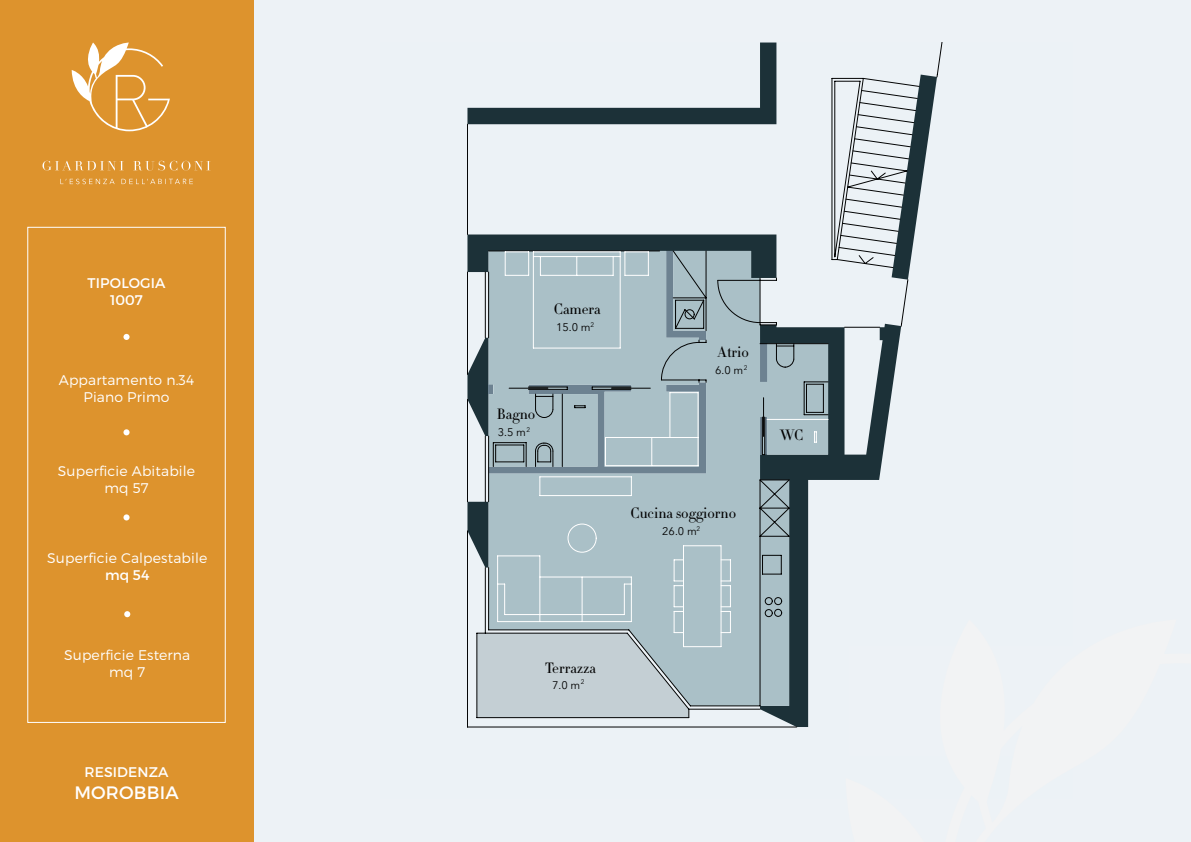
<style>
.page{position:relative;width:1191px;height:842px;background:#fff}
.page>*{position:absolute;margin:0;border:0;box-sizing:border-box;transform-origin:0 0}
.t1{font:18px "Montserrat";letter-spacing:.01em;color:#fff}
.t2{font:300 14.7px "Didot HTF 06";color:#000}
.t3{font:300 14px "Montserrat";letter-spacing:.01em;color:#fff}
.t4{font:14px "Montserrat";letter-spacing:.01em;color:#fff}
.t5{font:11px "Avenir Next";color:#000}
</style>
<div class="page">
<div style="left:254px;top:0;width:937px;height:842px;background:#edf2f6"></div>
<svg style="left:832px;top:43px;width:111px;height:437px"></svg>
<svg style="left:467px;top:43px;width:336px;height:684px"></svg>
<svg style="left:467px;top:234px;width:26px;height:262px"></svg>
<svg style="left:535px;top:617px;width:259px;height:101px;background:#afbfc5"></svg>
<svg style="left:493px;top:78px;width:370px;height:539px"></svg>
<hr style="left:683px;top:546px;width:1px;height:101px;background:#fff">
<hr style="left:683px;top:646px;width:38px;height:1px;background:#fff">
<hr style="left:720px;top:546px;width:1px;height:101px;background:#fff">
<hr style="left:683px;top:545px;width:38px;height:1px;background:#fff">
<div style="left:0;top:0;width:254px;height:842px;background:#dd932d"></div>
<div style="left:27px;top:227px;width:199px;height:496px;border:1px solid #fff"></div>
<svg style="left:43px;top:161px;width:81px;height:9px"></svg>
<svg style="left:133px;top:161px;width:77px;height:9px"></svg>
<svg style="left:60px;top:179px;width:55px;height:5px"></svg>
<svg style="left:121px;top:179px;width:72px;height:5px"></svg>
<svg style="left:72px;top:43px;width:98px;height:88px"></svg>
<div style="left:123px;top:334px;width:7px;height:6px;background:#fff;border-radius:50%"></div>
<div style="left:123px;top:429px;width:7px;height:6px;background:#fff;border-radius:50%"></div>
<div style="left:123px;top:514px;width:7px;height:6px;background:#fff;border-radius:50%"></div>
<svg style="left:124px;top:611px;width:6px;height:6px"></svg>
<p class="t4" style="left:88px;top:274px;width:79px">TIPOLOGIA</p>
<p class="t4" style="left:110px;top:291px;width:34px">1007</p>
<p class="t3" style="left:59px;top:371px;width:137px">Appartamento n.34</p>
<p class="t3" style="left:84px;top:388px;width:87px">Piano Primo</p>
<p class="t3" style="left:58px;top:463px;width:139px">Superficie Abitabile</p>
<p class="t3" style="left:104px;top:480px;width:46px">mq 57</p>
<p class="t3" style="left:47px;top:550px;width:162px">Superficie Calpestabile</p>
<p class="t4" style="left:105px;top:567px;width:46px">mq 54</p>
<p class="t3" style="left:64px;top:647px;width:128px">Superficie Esterna</p>
<p class="t3" style="left:109px;top:664px;width:38px">mq 7</p>
<p class="t4" style="left:84px;top:764px;width:86px">RESIDENZA</p>
<p class="t1" style="left:74px;top:781px;width:106px">MOROBBIA</p>
<p class="t2" style="left:554px;top:300px;width:48px">Camera</p>
<p class="t5" style="left:556px;top:318px;width:40px">15.0 m<sup>2</sup></p>
<p class="t2" style="left:497px;top:405px;width:40px">Bagno</p>
<p class="t5" style="left:498px;top:423px;width:34px">3.5 m<sup>2</sup></p>
<p class="t2" style="left:717px;top:343px;width:33px">Atrio</p>
<p class="t5" style="left:715px;top:361px;width:34px">6.0 m<sup>2</sup></p>
<p class="t2" style="left:630px;top:504px;width:107px">Cucina soggiorno</p>
<p class="t5" style="left:662px;top:522px;width:40px">26.0 m<sup>2</sup></p>
<p class="t2" style="left:780px;top:426px;width:25px">WC</p>
<p class="t2" style="left:545px;top:659px;width:52px">Terrazza</p>
<p class="t5" style="left:552px;top:676px;width:34px">7.0 m<sup>2</sup></p>
</div>
